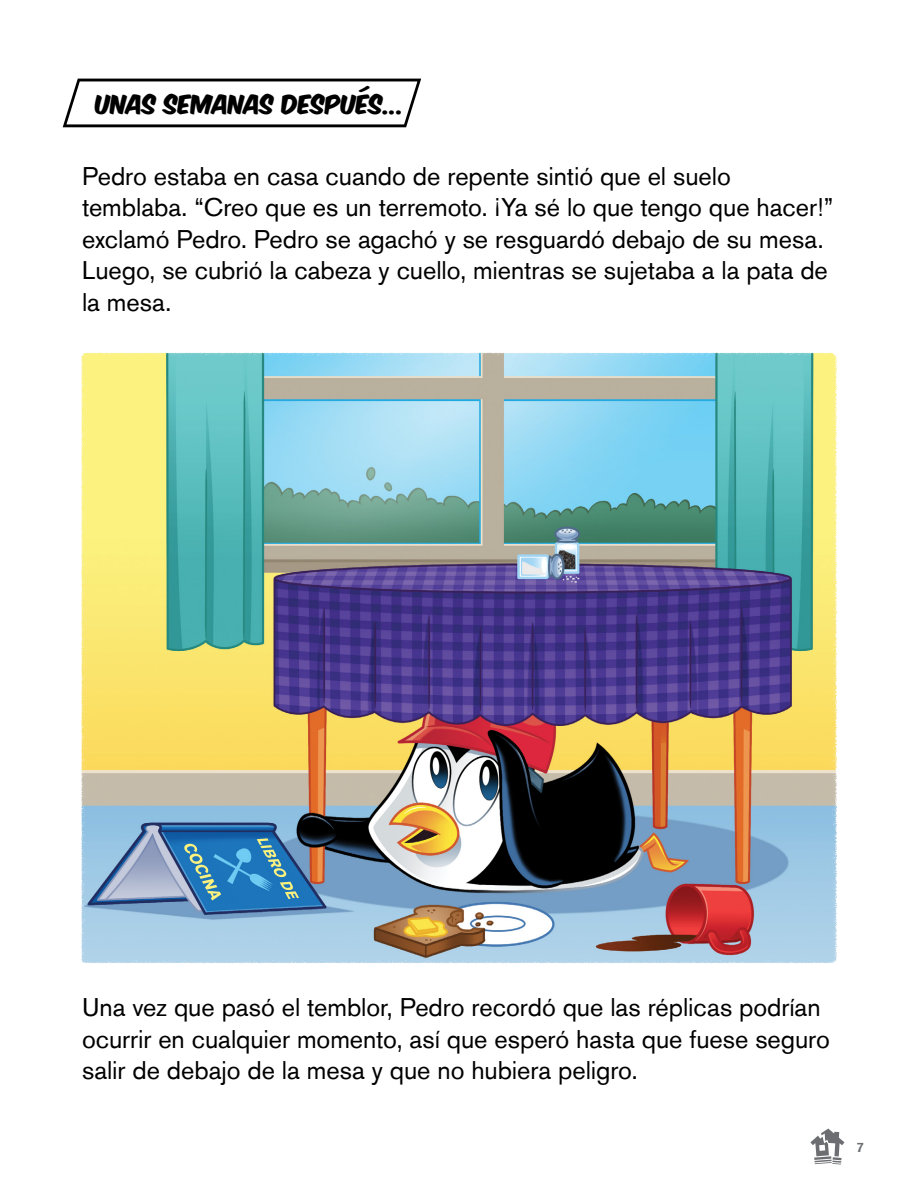
<style>
.page{position:relative;width:918px;height:1188px;background:#fff}
.page>*{position:absolute;margin:0;border:0;box-sizing:border-box;transform-origin:0 0}
.book_text{font:25.5px/31.5px "Akzidenz Grotesk Std";color:#000}
.A_FEW_WEEKS_LATER{font:22.5px "Komika Title Axis";letter-spacing:.005em;color:#000}
.t1{font:500 13.5px "Akzidenz Grotesk Std";color:#6d6e71}
</style>
<div class="page">
<img style="left:82px;top:353px;width:754px;height:610px">
<svg style="left:248px;top:838px;width:56px;height:62px;background:#4288b5"></svg>
<svg style="left:182px;top:843px;width:55px;height:62px;background:#4288b6"></svg>
<svg style="left:810px;top:1129px;width:34px;height:36px"></svg>
<svg style="left:63px;top:79px;width:358px;height:48px"></svg>
<p class="A_FEW_WEEKS_LATER" style="left:96px;top:93px;width:310px">UNAS SEMANAS DESPUÉS...</p>
<p class="book_text" style="left:82px;top:160px;width:753px">Pedro estaba en casa cuando de repente sintió que el suelo temblaba. “Creo que es un terremoto. ¡Ya sé lo que tengo que hacer!” exclamó Pedro. Pedro se agachó y se resguardó debajo de su mesa.<br>Luego, se cubrió la cabeza y cuello, mientras se sujetaba a la pata de la mesa.</p>
<p class="book_text" style="left:82px;top:992px;width:749px">Una vez que pasó el temblor, Pedro recordó que las réplicas podrían ocurrir en cualquier momento, así que esperó hasta que fuese seguro salir de debajo de la mesa y que no hubiera peligro.</p>
<p class="t1" style="left:856px;top:1139px;width:9px">7</p>
</div>
